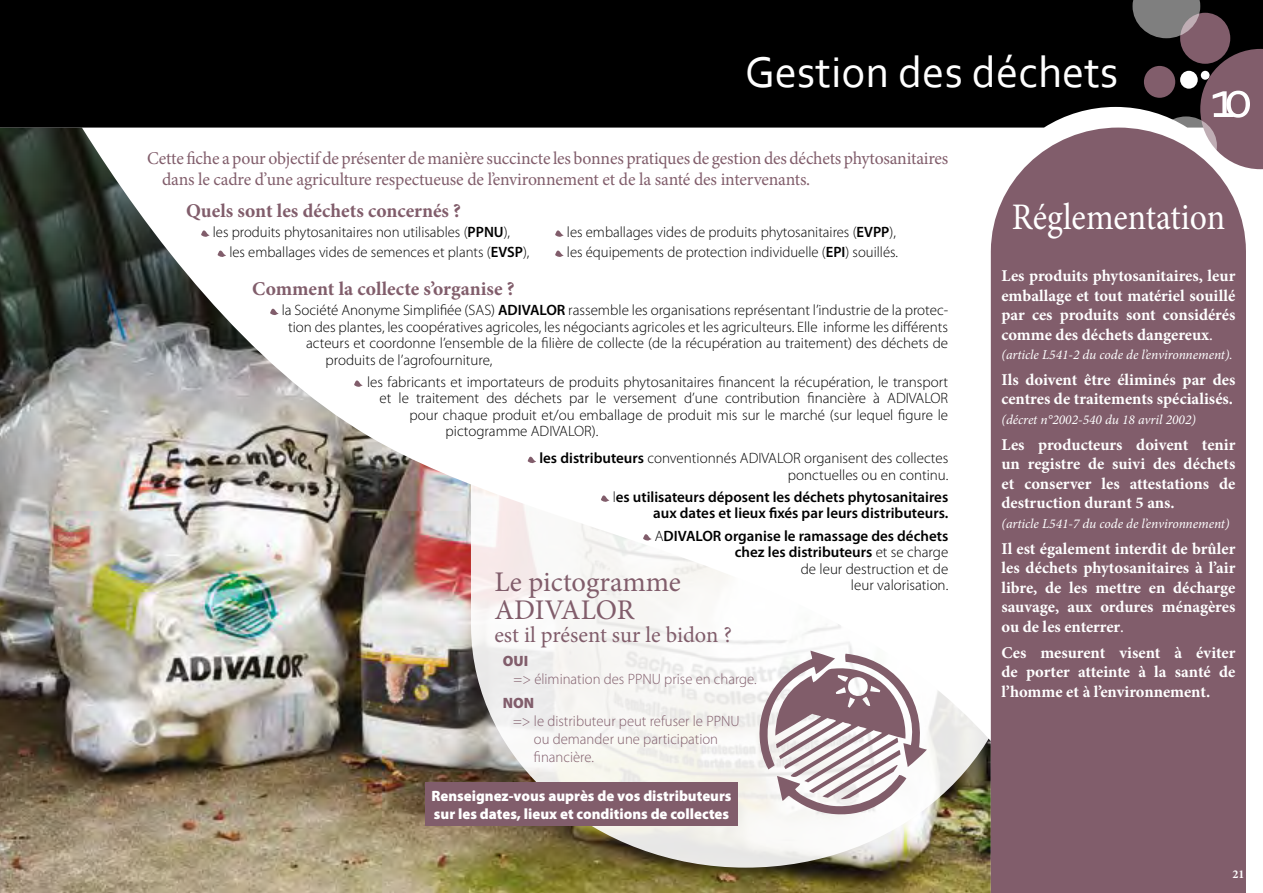
<style>
.page{position:relative;width:1263px;height:893px;background:#fff}
.page>*{position:absolute;margin:0;border:0;box-sizing:border-box;transform-origin:0 0}
.t1{font:55.35px "Corbel";color:#fff}
.t2{font:45px "Corbel";color:#fff}
.t3{font:37.5px "Minion Pro";color:#fff;scale:.9 1}
.t4{font:28.5px/28.5px "Minion Pro";color:#815d6b}
.t5{font:22.5px "Minion Pro";color:#815d6b}
.t6{font:700 19.5px "Minion Pro";color:#815d6b}
.t7{font:18px/21px "Minion Pro";letter-spacing:-.01em;color:#815d6b}
.t8{font:700 16.5px/19.5px "Minion Pro";color:#fff;text-align:justify}
.t9{font:300 15px/16.5px "Myriad Pro";color:#000;text-align:right}
.t10{font:600 15px/16.5px "Myriad Pro";color:#000;text-align:right}
.t11{font:300 15px/18px "Myriad Pro";color:#815d6b}
.t12{font:900 15px/18px "Myriad Pro";color:#fff}
.t13{font:900 15px "Myriad Pro";color:#815d6b}
.t14{font:italic 13.5px "Minion Pro";letter-spacing:-.005em;color:#fff}
.t15{font:700 12px "Minion Pro";color:#fff}
.s1{font-weight:600}
.s2{font-weight:300}
.s3{font-weight:400}
</style>
<div class="page">
<img style="left:0;top:128px;width:991px;height:765px">
<div style="left:0;top:0;width:1263px;height:128px;background:#000"></div>
<svg style="left:471px;top:398px;width:520px;height:470px"></svg>
<div style="left:1180px;top:13px;width:50px;height:51px;background:#815d6b;border-radius:50%"></div>
<div style="left:1144px;top:66px;width:31px;height:32px;background:#815d6b;border-radius:50%"></div>
<div style="left:1180px;top:71px;width:18px;height:18px;background:#fff;border-radius:50%"></div>
<svg style="left:1132px;top:0;width:68px;height:38px;background:#767273"></svg>
<svg style="left:1200px;top:49px;width:63px;height:120px;background:#785864"></svg>
<svg style="left:1155px;top:116px;width:62px;height:59px"></svg>
<svg style="left:201px;top:227px;width:9px;height:12px"></svg>
<svg style="left:555px;top:227px;width:9px;height:12px"></svg>
<svg style="left:218px;top:247px;width:8px;height:12px"></svg>
<svg style="left:555px;top:247px;width:9px;height:12px"></svg>
<svg style="left:270px;top:305px;width:9px;height:12px"></svg>
<svg style="left:354px;top:377px;width:9px;height:12px"></svg>
<svg style="left:528px;top:453px;width:8px;height:12px"></svg>
<svg style="left:601px;top:492px;width:8px;height:12px"></svg>
<svg style="left:643px;top:530px;width:9px;height:13px"></svg>
<div style="left:991px;top:128px;width:255px;height:765px;background:#815d6b"></div>
<svg style="left:758px;top:651px;width:169px;height:165px"></svg>
<div style="left:425px;top:782px;width:313px;height:44px;background:#815d6b"></div>
<h2 class="t2" style="left:745px;top:44px;width:375px">Gestion des déchets</h2>
<h1 class="t1" style="left:1210px;top:64px;width:44px">10</h1>
<p class="t7" style="left:162px;top:148px;width:788px;text-indent:-15px">Cette fiche a pour objectif de présenter de manière succincte les bonnes pratiques de gestion des déchets phytosanitaires dans le cadre d’une agriculture respectueuse de l’environnement et de la santé des intervenants.</p>
<h3 class="t6" style="left:186px;top:197px;width:276px">Quels sont les déchets concernés ?</h3>
<p class="t9" style="left:213px;top:223px;width:299px">les produits phytosanitaires non utilisables (<span class="s1">PPNU</span>),</p>
<p class="t9" style="left:567px;top:223px;width:331px">les emballages vides de produits phytosanitaires (<span class="s1">EVPP</span>),</p>
<p class="t9" style="left:229px;top:244px;width:302px">les emballages vides de semences et plants (<span class="s1">EVSP</span>),</p>
<p class="t9" style="left:567px;top:244px;width:333px">les équipements de protection individuelle (<span class="s1">EPI</span>) souillés.</p>
<h3 class="t6" style="left:252px;top:275px;width:264px">Comment la collecte s’organise ?</h3>
<p class="t9" style="left:282px;top:302px;width:668px">la Société Anonyme Simplifiée (SAS) <span class="s1">ADIVALOR</span> rassemble les organisations représentant l’industrie de la protec-</p>
<p class="t9" style="left:288px;top:318px;width:661px">tion des plantes, les coopératives agricoles, les négociants agricoles et les agriculteurs. Elle informe les différents</p>
<p class="t9" style="left:306px;top:335px;width:644px">acteurs et coordonne l’ensemble de la filière de collecte (de la récupération au traitement) des déchets de</p>
<p class="t9" style="left:326px;top:351px;width:168px">produits de l’agrofourniture,</p>
<p class="t9" style="left:367px;top:373px;width:583px">les fabricants et importateurs de produits phytosanitaires financent la récupération, le transport</p>
<p class="t9" style="left:380px;top:390px;width:570px">et le traitement des déchets par le versement d’une contribution financière à ADIVALOR</p>
<p class="t9" style="left:410px;top:406px;width:540px">pour chaque produit et/ou emballage de produit mis sur le marché (sur lequel figure le</p>
<p class="t9" style="left:446px;top:423px;width:154px">pictogramme ADIVALOR).</p>
<p class="t9" style="left:539px;top:450px;width:410px"><span class="s1">les distributeurs</span> conventionnés ADIVALOR organisent des collectes ponctuelles ou en continu.</p>
<p class="t10" style="left:613px;top:488px;width:337px"><span class="s2">l</span>es utilisateurs déposent les déchets phytosanitaires aux dates et lieux fixés par leurs distributeurs.</p>
<p class="t10" style="left:655px;top:527px;width:295px"><span class="s2">A</span>DIVALOR organise le ramassage des déchets chez les distributeurs <span class="s2">et se charge<br>de leur destruction et de<br>leur valorisation.</span></p>
<h3 class="t4" style="left:494px;top:567px;width:188px">Le pictogramme<br>ADIVALOR</h3>
<h3 class="t5" style="left:494px;top:619px;width:239px">est il présent sur le bidon ?</h3>
<p class="t13" style="left:503px;top:651px;width:27px">OUI</p>
<p class="t11" style="left:514px;top:670px;width:245px">=&gt; élimination des PPNU prise en charge.</p>
<p class="t13" style="left:503px;top:693px;width:33px">NON</p>
<p class="t11" style="left:534px;top:712px;width:207px;text-indent:-21px">=&gt; le distributeur peut refuser le PPNU ou demander une participation financière.</p>
<p class="t12" style="left:431px;top:786px;width:302px">Renseignez-vous auprès de vos distributeurs sur les dates, lieux et conditions de collectes</p>
<h3 class="t3" style="left:1012px;top:192px;width:239px">Réglementation</h3>
<p class="t8" style="left:1001px;top:266px;width:235px">Les produits phytosanitaires, leur emballage et tout matériel souillé par ces produits sont considérés comme des déchets dangereux<span class="s3">.</span></p>
<p class="t14" style="left:1001px;top:345px;width:233px">(article L541-2 du code de l’environnement).</p>
<p class="t8" style="left:1001px;top:370px;width:235px">Ils doivent être éliminés par des centres de traitements spécialisés.</p>
<p class="t14" style="left:1001px;top:410px;width:196px">(décret n°2002-540 du 18 avril 2002)</p>
<p class="t8" style="left:1001px;top:435px;width:235px">Les producteurs doivent tenir un registre de suivi des déchets et conserver les attestations de destruction durant 5 ans.</p>
<p class="t14" style="left:1001px;top:514px;width:230px">(article L541-7 du code de l’environnement)</p>
<p class="t8" style="left:1001px;top:538px;width:235px">Il est également interdit de brûler les déchets phytosanitaires à l’air libre, de les mettre en décharge sauvage, aux ordures ménagères ou de les enterrer<span class="s3">.</span></p>
<p class="t8" style="left:1001px;top:642px;width:235px">Ces mesurent visent à éviter de porter atteinte à la santé de l’homme et à l’environnement.</p>
<p class="t15" style="left:1232px;top:866px;width:13px">21</p>
</div>
